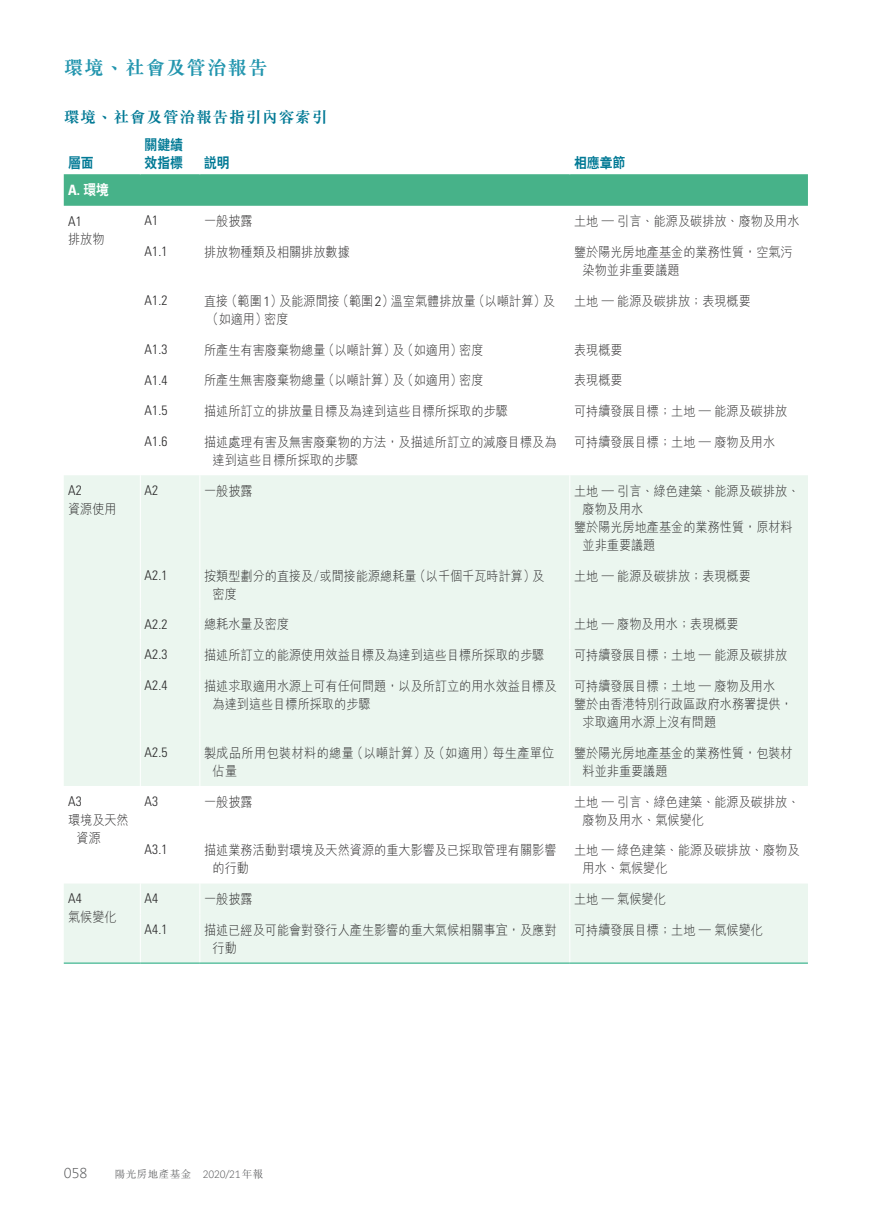
<style>
.page{position:relative;width:893px;height:1212px;background:#fff}
.page>*{position:absolute;margin:0;border:0;box-sizing:border-box;transform-origin:0 0}
.t1{font:700 19.5px "M Sung HK";letter-spacing:.05em;color:#2295ae}
.t2{font:700 15.75px "M Sung HK";letter-spacing:.05em;color:#007995}
.t3{font:800 14.25px/18px "C Hei 2 HK";color:#007995;scale:.9 1}
.t4{font:700 condensed 14.25px "Univers LT Std";color:#fff}
.t5{font:300 14.25px "PMN Caecilia W01 45";color:#58595b}
.t6{font:300 13.5px/18px "M Hei HK";color:#292829;scale:.9 1}
.t7{font:300 condensed 13.5px "Univers LT Std";letter-spacing:.01em;color:#292829}
.t8{font:300 13.5px/18px "M Hei HK";letter-spacing:.03em;color:#292829;scale:.9 1}
.t9{font:300 10.5px "M Sung HK";letter-spacing:.05em;color:#58595b}
.s1{font-family:"C Hei 2 HK";font-weight:800;font-stretch:normal}
.s2{font-family:"Univers LT Std"}
.s3{font-family:"PMN Caecilia W01 45"}
</style>
<div class="page">
<div style="left:64px;top:174px;width:744px;height:32px;background:#47b289"></div>
<svg style="left:64px;top:475px;width:744px;height:488px;fill:#ebf6ef"></svg>
<hr style="left:569px;top:475px;width:1px;height:85px;background:#fff">
<hr style="left:569px;top:560px;width:1px;height:49px;background:#fff">
<hr style="left:569px;top:609px;width:1px;height:31px;background:#fff">
<hr style="left:569px;top:640px;width:1px;height:30px;background:#fff">
<hr style="left:569px;top:670px;width:1px;height:67px;background:#fff">
<hr style="left:569px;top:737px;width:1px;height:49px;background:#fff">
<hr style="left:569px;top:786px;width:1px;height:49px;background:#fff">
<hr style="left:569px;top:835px;width:1px;height:48px;background:#fff">
<hr style="left:569px;top:883px;width:1px;height:31px;background:#fff">
<hr style="left:569px;top:914px;width:1px;height:49px;background:#fff">
<hr style="left:140px;top:475px;width:1px;height:85px;background:#fff">
<hr style="left:199px;top:475px;width:1px;height:85px;background:#fff">
<hr style="left:140px;top:560px;width:1px;height:49px;background:#fff">
<hr style="left:199px;top:560px;width:1px;height:49px;background:#fff">
<hr style="left:140px;top:609px;width:1px;height:31px;background:#fff">
<hr style="left:199px;top:609px;width:1px;height:31px;background:#fff">
<hr style="left:140px;top:640px;width:1px;height:30px;background:#fff">
<hr style="left:199px;top:640px;width:1px;height:30px;background:#fff">
<hr style="left:140px;top:737px;width:1px;height:49px;background:#fff">
<hr style="left:199px;top:737px;width:1px;height:49px;background:#fff">
<hr style="left:140px;top:670px;width:1px;height:67px;background:#fff">
<hr style="left:199px;top:670px;width:1px;height:67px;background:#fff">
<hr style="left:140px;top:786px;width:1px;height:49px;background:#fff">
<hr style="left:199px;top:786px;width:1px;height:49px;background:#fff">
<hr style="left:140px;top:883px;width:1px;height:31px;background:#fff">
<hr style="left:199px;top:883px;width:1px;height:31px;background:#fff">
<hr style="left:140px;top:835px;width:1px;height:48px;background:#fff">
<hr style="left:199px;top:835px;width:1px;height:48px;background:#fff">
<hr style="left:140px;top:914px;width:1px;height:49px;background:#fff">
<hr style="left:199px;top:914px;width:1px;height:49px;background:#fff">
<hr style="left:64px;top:963px;width:76px;height:1px;background:#16a578">
<hr style="left:140px;top:963px;width:60px;height:1px;background:#16a578">
<hr style="left:200px;top:963px;width:370px;height:1px;background:#16a578">
<hr style="left:570px;top:963px;width:238px;height:1px;background:#16a578">
<h1 class="t1" style="left:64px;top:58px;width:205px">環境、社會及管治報告</h1>
<p class="t2" style="left:64px;top:109px;width:265px">環境、社會及管治報告指引內容索引</p>
<p class="t3" style="left:68px;top:154px;width:30px">層面</p>
<p class="t3" style="left:145px;top:136px;width:44px">關鍵績效指標</p>
<p class="t3" style="left:204px;top:154px;width:30px">說明</p>
<p class="t3" style="left:574px;top:154px;width:59px">相應章節</p>
<p class="t4" style="left:68px;top:182px;width:43px">A. <span class="s1">環境</span></p>
<p class="t7" style="left:68px;top:213px;width:15px">A1</p>
<p class="t6" style="left:68px;top:230px;width:42px">排放物</p>
<p class="t7" style="left:145px;top:213px;width:15px">A1</p>
<p class="t6" style="left:204px;top:212px;width:55px">一般披露</p>
<p class="t6" style="left:574px;top:212px;width:252px">土地 — 引言、能源及碳排放、廢物及用水</p>
<p class="t7" style="left:145px;top:243px;width:24px">A1.1</p>
<p class="t6" style="left:204px;top:243px;width:164px">排放物種類及相關排放數據</p>
<p class="t6" style="left:583px;top:243px;width:235px;text-indent:-9px">鑒於陽光房地產基金的業務性質，空氣污染物並非重要議題</p>
<p class="t7" style="left:145px;top:292px;width:24px">A1.2</p>
<p class="t6" style="left:204px;top:292px;width:391px">直接（範圍<span class="s2">1</span>）及能源間接（範圍<span class="s2">2</span>）溫室氣體排放量（以噸計算）及（如適用）密度</p>
<p class="t6" style="left:574px;top:292px;width:198px">土地 — 能源及碳排放；表現概要</p>
<p class="t7" style="left:145px;top:341px;width:24px">A1.3</p>
<p class="t6" style="left:204px;top:340px;width:312px">所產生有害廢棄物總量（以噸計算）及（如適用）密度</p>
<p class="t6" style="left:574px;top:340px;width:55px">表現概要</p>
<p class="t7" style="left:145px;top:372px;width:24px">A1.4</p>
<p class="t6" style="left:204px;top:371px;width:312px">所產生無害廢棄物總量（以噸計算）及（如適用）密度</p>
<p class="t6" style="left:574px;top:371px;width:55px">表現概要</p>
<p class="t7" style="left:145px;top:402px;width:24px">A1.5</p>
<p class="t6" style="left:204px;top:402px;width:339px">描述所訂立的排放量目標及為達到這些目標所採取的步驟</p>
<p class="t6" style="left:574px;top:402px;width:239px">可持續發展目標；土地 — 能源及碳排放</p>
<p class="t7" style="left:145px;top:433px;width:24px">A1.6</p>
<p class="t6" style="left:213px;top:433px;width:384px;text-indent:-9px">描述處理有害及無害廢棄物的方法，及描述所訂立的減廢目標及為達到這些目標所採取的步驟</p>
<p class="t6" style="left:574px;top:433px;width:225px">可持續發展目標；土地 — 廢物及用水</p>
<p class="t7" style="left:68px;top:482px;width:15px">A2</p>
<p class="t6" style="left:68px;top:500px;width:55px">資源使用</p>
<p class="t7" style="left:145px;top:482px;width:15px">A2</p>
<p class="t6" style="left:204px;top:482px;width:55px">一般披露</p>
<p class="t6" style="left:574px;top:482px;width:252px">土地 — 引言、綠色建築、能源及碳排放、</p>
<p class="t6" style="left:583px;top:500px;width:69px">廢物及用水</p>
<p class="t6" style="left:574px;top:518px;width:245px">鑒於陽光房地產基金的業務性質，原材料</p>
<p class="t6" style="left:583px;top:536px;width:83px">並非重要議題</p>
<p class="t7" style="left:145px;top:567px;width:24px">A2.1</p>
<p class="t6" style="left:213px;top:566px;width:370px;text-indent:-9px">按類型劃分的直接及/或間接能源總耗量（以千個千瓦時計算）及密度</p>
<p class="t6" style="left:574px;top:566px;width:198px">土地 — 能源及碳排放；表現概要</p>
<p class="t7" style="left:145px;top:616px;width:24px">A2.2</p>
<p class="t6" style="left:204px;top:615px;width:96px">總耗水量及密度</p>
<p class="t6" style="left:574px;top:615px;width:185px">土地 — 廢物及用水；表現概要</p>
<p class="t7" style="left:145px;top:646px;width:24px">A2.3</p>
<p class="t6" style="left:204px;top:646px;width:380px">描述所訂立的能源使用效益目標及為達到這些目標所採取的步驟</p>
<p class="t6" style="left:574px;top:646px;width:239px">可持續發展目標；土地 — 能源及碳排放</p>
<p class="t7" style="left:145px;top:677px;width:24px">A2.4</p>
<p class="t6" style="left:213px;top:677px;width:384px;text-indent:-9px">描述求取適用水源上可有任何問題，以及所訂立的用水效益目標及為達到這些目標所採取的步驟</p>
<p class="t6" style="left:574px;top:677px;width:225px">可持續發展目標；土地 — 廢物及用水</p>
<p class="t6" style="left:574px;top:695px;width:245px">鑒於由香港特別行政區政府水務署提供，</p>
<p class="t6" style="left:583px;top:713px;width:150px">求取適用水源上沒有問題</p>
<p class="t7" style="left:145px;top:744px;width:24px">A2.5</p>
<p class="t8" style="left:213px;top:743px;width:381px;text-indent:-9px">製成品所用包裝材料的總量（以噸計算）及（如適用）每生產單位佔量</p>
<p class="t6" style="left:583px;top:743px;width:235px;text-indent:-9px">鑒於陽光房地產基金的業務性質，包裝材料並非重要議題</p>
<p class="t7" style="left:68px;top:793px;width:15px">A3</p>
<p class="t6" style="left:77px;top:810px;width:60px;text-indent:-9px">環境及天然資源</p>
<p class="t7" style="left:145px;top:793px;width:15px">A3</p>
<p class="t6" style="left:204px;top:792px;width:55px">一般披露</p>
<p class="t6" style="left:583px;top:792px;width:243px;text-indent:-9px">土地 — 引言、綠色建築、能源及碳排放、廢物及用水、氣候變化</p>
<p class="t7" style="left:145px;top:841px;width:24px">A3.1</p>
<p class="t6" style="left:213px;top:841px;width:384px;text-indent:-9px">描述業務活動對環境及天然資源的重大影響及已採取管理有關影響的行動</p>
<p class="t6" style="left:583px;top:841px;width:243px;text-indent:-9px">土地 — 綠色建築、能源及碳排放、廢物及用水、氣候變化</p>
<p class="t7" style="left:68px;top:890px;width:15px">A4</p>
<p class="t6" style="left:68px;top:908px;width:55px">氣候變化</p>
<p class="t7" style="left:145px;top:890px;width:15px">A4</p>
<p class="t6" style="left:204px;top:890px;width:55px">一般披露</p>
<p class="t6" style="left:574px;top:890px;width:104px">土地 — 氣候變化</p>
<p class="t7" style="left:145px;top:921px;width:24px">A4.1</p>
<p class="t6" style="left:213px;top:921px;width:384px;text-indent:-9px">描述已經及可能會對發行人產生影響的重大氣候相關事宜，及應對行動</p>
<p class="t6" style="left:574px;top:921px;width:212px">可持續發展目標；土地 — 氣候變化</p>
<p class="t5" style="left:64px;top:1165px;width:25px">058</p>
<p class="t9" style="left:115px;top:1167px;width:150px">陽光房地產基金 <span class="s3">2020/21</span>年報</p>
</div>
